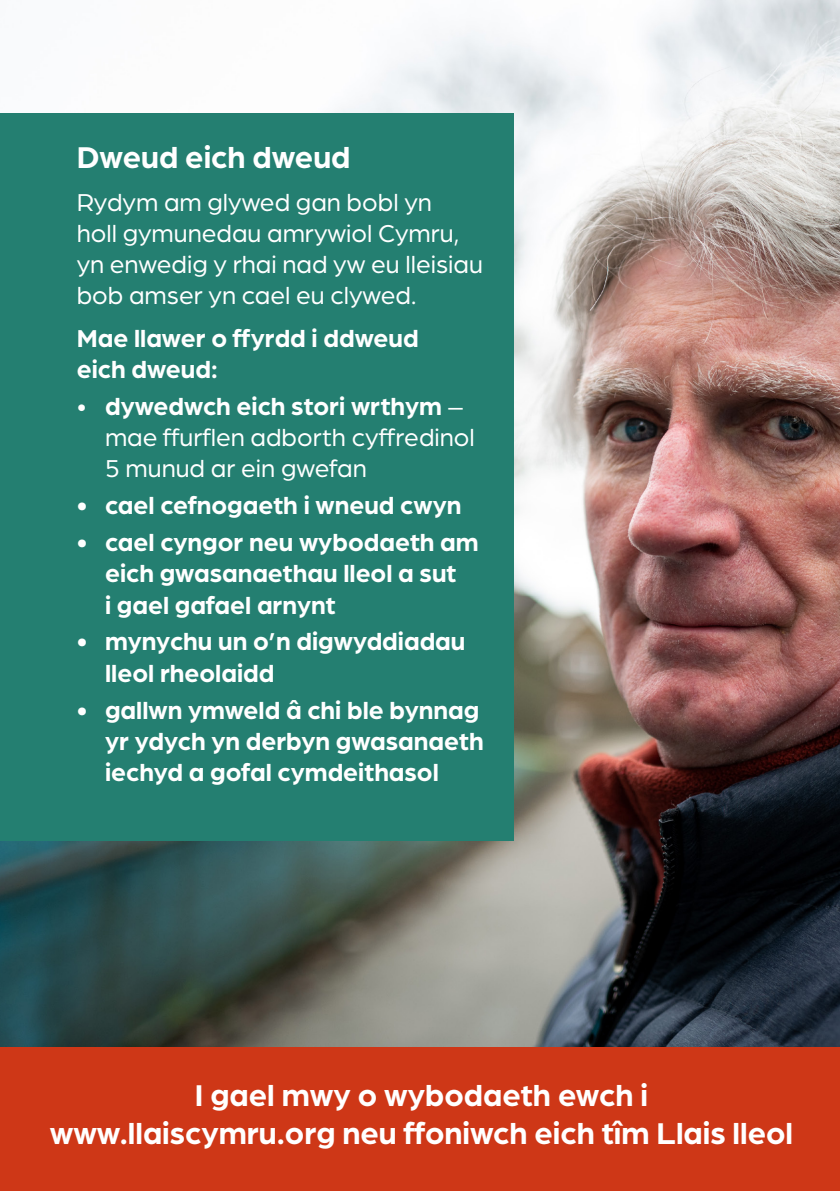
<style>
.page{position:relative;width:840px;height:1191px;background:#fff}
.page>*{position:absolute;margin:0;border:0;box-sizing:border-box;transform-origin:0 0}
.H5_Intro_text{font:700 32px/38.4px "Arboria";color:#fff;text-align:center}
.White_Bullets{font:700 26px/31.2px "Arboria";color:#fff}
.Inside_text{font:26px/31.2px "Arboria";color:#fff}
.Bullet_unbold{font:26px/31.2px "Arboria";color:#fff}
.Space_after_bullet{font:700 26px/31.2px "Arboria";color:#fff}
.s1{font-weight:700}
</style>
<div class="page">
<img style="left:0;top:0;width:839px;height:1047px">
<div style="left:0;top:1047px;width:839px;height:144px;background:#ce3717"></div>
<div style="left:0;top:113px;width:513px;height:727px;background:#247f71"></div>
<p class="H5_Intro_text" style="left:77px;top:136px;width:275px">Dweud eich dweud</p>
<p class="Inside_text" style="left:77px;top:185px;width:407px">Rydym am glywed gan bobl yn<br>holl gymunedau amrywiol Cymru, yn enwedig y rhai nad yw eu lleisiau bob amser yn cael eu clywed.</p>
<p class="Space_after_bullet" style="left:77px;top:321px;width:343px">Mae llawer o ffyrdd i ddweud eich dweud:</p>
<p class="Bullet_unbold" style="left:105px;top:389px;width:371px;text-indent:-28px">• <span class="s1">dywedwch eich stori wrthym</span> – mae ffurflen adborth cyffredinol<br>5 munud ar ein gwefan</p>
<p class="White_Bullets" style="left:77px;top:488px;width:386px">• cael cefnogaeth i wneud cwyn</p>
<p class="White_Bullets" style="left:105px;top:525px;width:375px;text-indent:-28px">• cael cyngor neu wybodaeth am eich gwasanaethau lleol a sut<br>i gael gafael arnynt</p>
<p class="White_Bullets" style="left:105px;top:624px;width:361px;text-indent:-28px">• mynychu un o’n digwyddiadau lleol rheolaidd</p>
<p class="White_Bullets" style="left:105px;top:692px;width:380px;text-indent:-28px">• gallwn ymweld â chi ble bynnag yr ydych yn derbyn gwasanaeth iechyd a gofal cymdeithasol</p>
<p class="H5_Intro_text" style="left:50px;top:1074px;width:744px">I gael mwy o wybodaeth ewch i www.llaiscymru.org neu ffoniwch eich tîm Llais lleol</p>
</div>
